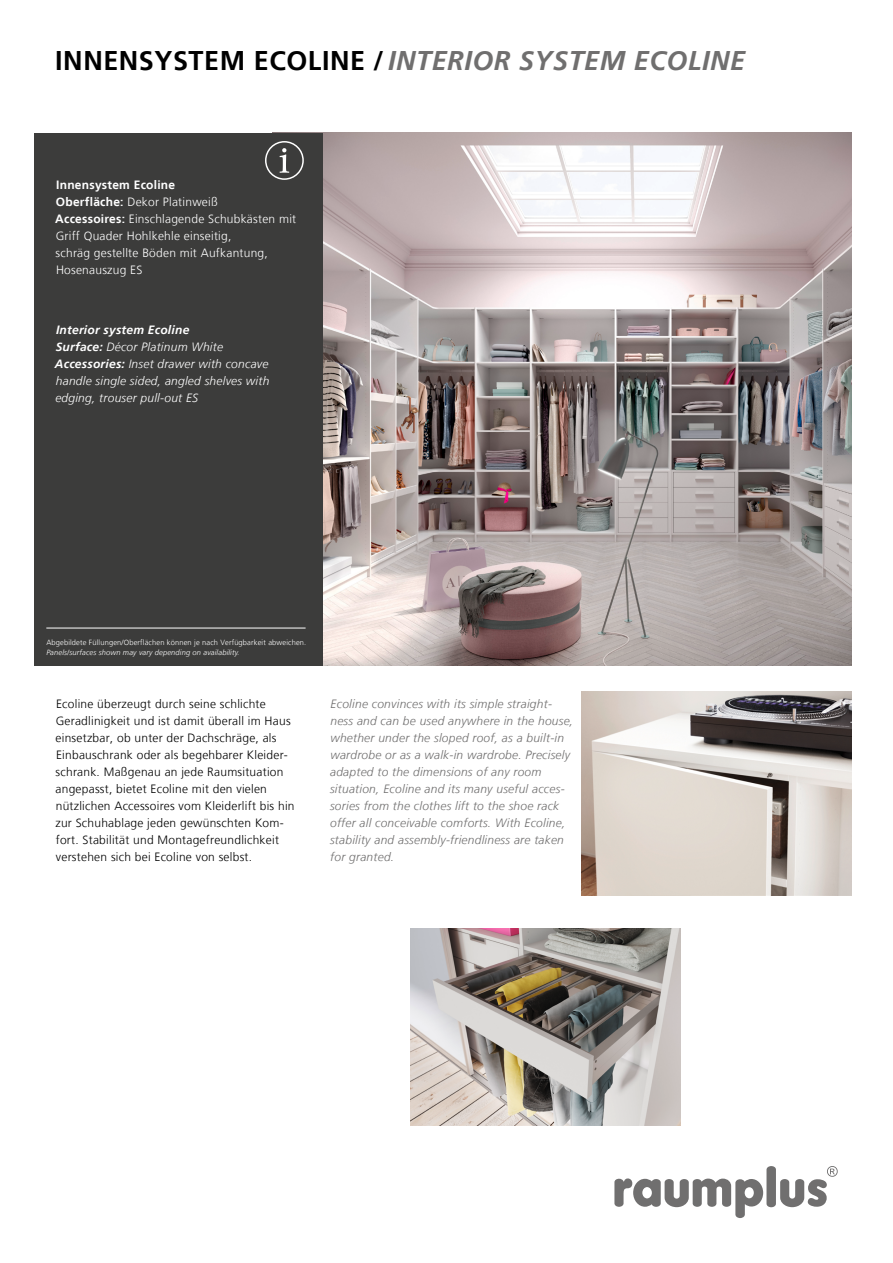
<style>
.page{position:relative;width:893px;height:1263px;background:#fff}
.page>*{position:absolute;margin:0;border:0;box-sizing:border-box;transform-origin:0 0}
.t1{font:italic 700 27px "Frutiger LT";letter-spacing:.02em;color:#706f6f}
.t2{font:300 12px/17px "Frutiger LT";letter-spacing:.02em;color:#000}
.t3{font:italic 300 12px/17px "Frutiger LT";letter-spacing:.02em;color:#706f6f}
.t4{font:300 12px/17px "Frutiger LT";letter-spacing:.02em;color:#fff}
.t5{font:italic 300 12px/17px "Frutiger LT";letter-spacing:.02em;color:#fff}
.t6{font:300 7.5px "Frutiger LT";letter-spacing:.02em;color:#fff}
.t7{font:italic 300 7.5px "Frutiger LT";letter-spacing:.02em;color:#fff}
.s1{font-style:normal;color:#000}
.s2{font-weight:700}
</style>
<div class="page">
<img style="left:322px;top:133px;width:529px;height:532px">
<img style="left:410px;top:928px;width:270px;height:198px">
<img style="left:582px;top:691px;width:269px;height:204px">
<div style="left:34px;top:133px;width:288px;height:532px;background:#3c3c3b"></div>
<svg style="left:280px;top:148px;width:9px;height:25px"></svg>
<div style="left:265px;top:141px;width:39px;height:39px;border:1px solid #fff;border-radius:50%"></div>
<svg style="left:614px;top:1166px;width:224px;height:52px"></svg>
<hr style="left:46px;top:628px;width:260px;height:1px;background:#fff">
<h1 class="t1" style="left:55px;top:45px;width:691px"><span class="s1">INNENSYSTEM ECOLINE /</span>INTERIOR SYSTEM ECOLINE</h1>
<p class="t4" style="left:55px;top:177px;width:242px"><span class="s2">Innensystem Ecoline<br>Oberfläche:</span> Dekor Platinweiß<br><span class="s2">Accessoires:</span> Einschlagende Schubkästen mit<br>Griff Quader Hohlkehle einseitig,<br>schräg gestellte Böden mit Aufkantung,<br>Hosenauszug ES</p>
<p class="t5" style="left:55px;top:321px;width:216px"><span class="s2">Interior system Ecoline<br>Surface:</span> Décor Platinum White <span class="s2">Accessories:</span> Inset drawer with concave handle single sided, angled shelves with edging, trouser pull-out ES</p>
<p class="t6" style="left:46px;top:638px;width:262px">Abgebildete Füllungen/Oberflächen können je nach Verfügbarkeit abweichen.</p>
<p class="t7" style="left:46px;top:648px;width:195px">Panels/surfaces shown may vary depending on availability.</p>
<p class="t2" style="left:55px;top:696px;width:241px">Ecoline überzeugt durch seine schlichte Geradlinigkeit und ist damit überall im Haus einsetzbar, ob unter der Dachschräge, als Einbauschrank oder als begehbarer Kleider&shy;schrank. Maßgenau an jede Raumsituation angepasst, bietet Ecoline mit den vielen nützlichen Accessoires vom Kleiderlift bis hin zur Schuhablage jeden gewünschten Kom&shy;fort. Stabilität und Montagefreundlichkeit verstehen sich bei Ecoline von selbst.</p>
<p class="t3" style="left:330px;top:695px;width:245px">Ecoline convinces with its simple straight&shy;ness and can be used anywhere in the house, whether under the sloped roof, as a built-in wardrobe or as a walk-in wardrobe. Precisely adapted to the dimensions of any room situation, Ecoline and its many useful acces&shy;sories from the clothes lift to the shoe rack offer all conceivable comforts. With Ecoline, stability and assembly-friendliness are taken for granted.</p>
</div>
